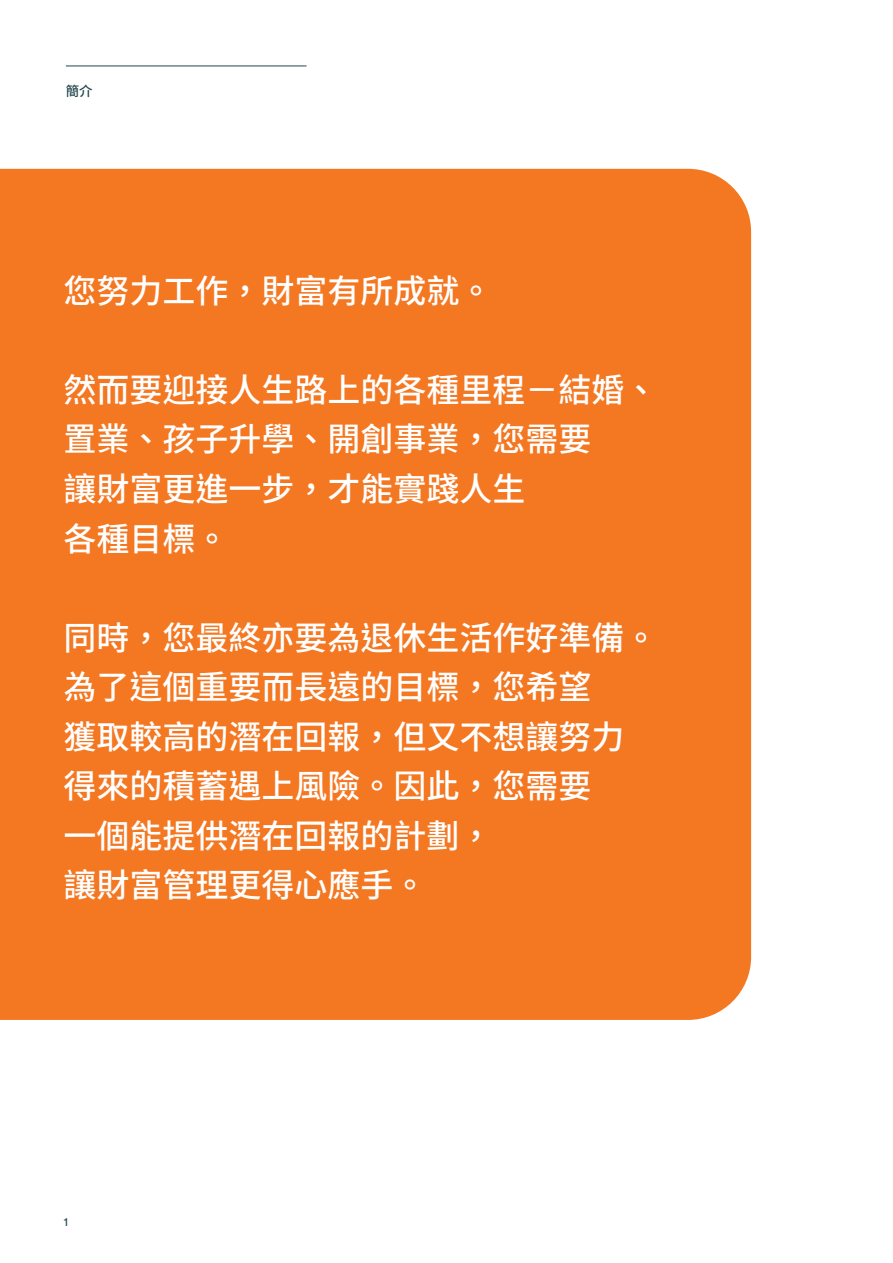
<style>
.page{position:relative;width:893px;height:1263px;background:#fff}
.page>*{position:absolute;margin:0;border:0;box-sizing:border-box;transform-origin:0 0}
.t1{font:500 33px/49.5px "Noto Sans TC";color:#fff}
.t2{font:500 13.5px "Noto Sans TC";color:#24484d}
.t3{font:12px "FWD Circular";color:#24484d}
</style>
<div class="page">
<div style="left:0;top:169px;width:751px;height:851px;background:#f47721"></div>
<hr style="left:66px;top:66px;width:241px;height:1px;background:#24484d">
<p class="t2" style="left:66px;top:83px;width:28px">簡介</p>
<p class="t1" style="left:63px;top:267px;width:430px">您努力工作，財富有所成就。</p>
<p class="t1" style="left:63px;top:366px;width:595px">然而要迎接人生路上的各種里程－結婚、置業、孩子升學、開創事業，您需要<br>讓財富更進一步，才能實踐人生<br>各種目標。</p>
<p class="t1" style="left:63px;top:613px;width:595px">同時，您最終亦要為退休生活作好準備。為了這個重要而長遠的目標，您希望<br>獲取較高的潛在回報，但又不想讓努力得來的積蓄遇上風險。因此，您需要<br>一個能提供潛在回報的計劃，<br>讓財富管理更得心應手。</p>
<p class="t3" style="left:64px;top:1214px;width:6px">1</p>
</div>
